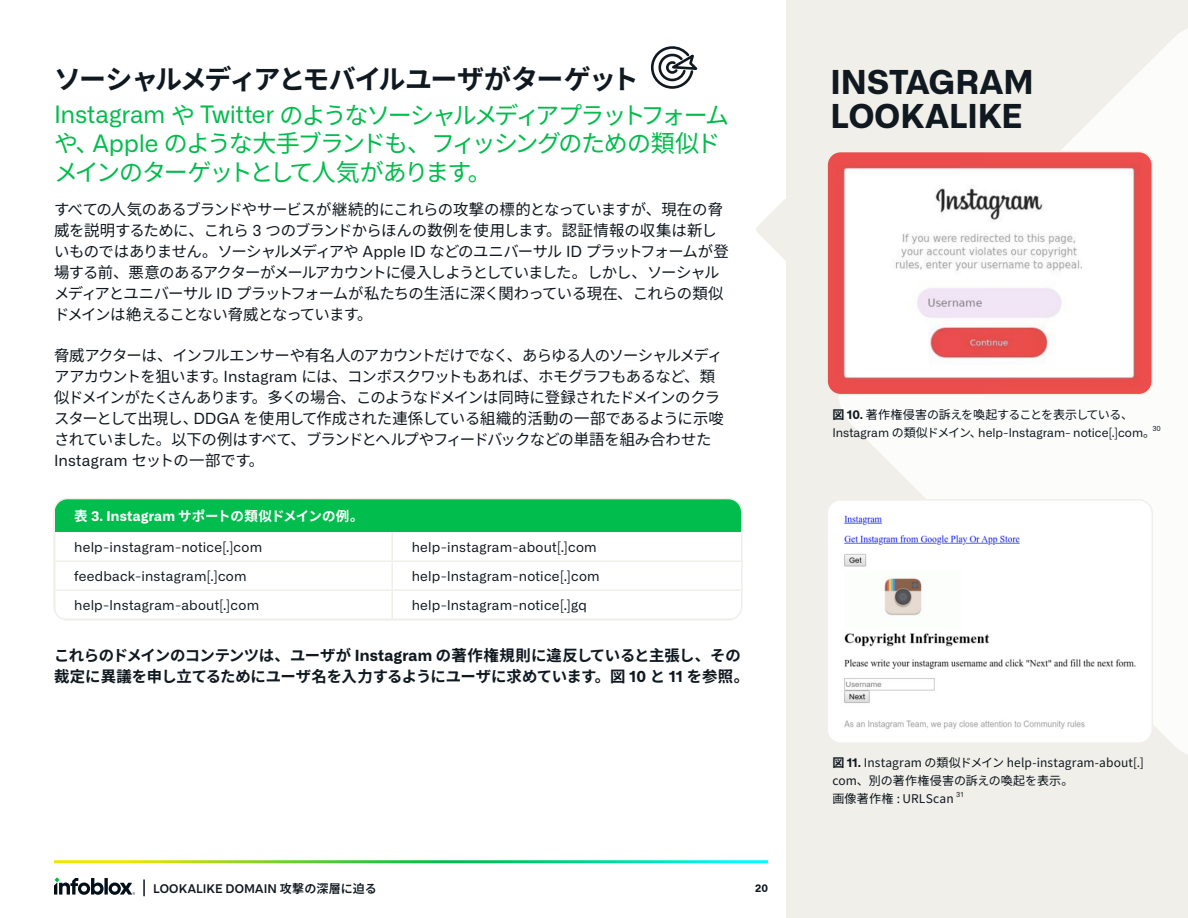
<style>
.page{position:relative;width:1188px;height:918px;background:#fff}
.page>*{position:absolute;margin:0;border:0;box-sizing:border-box;transform-origin:0 0}
.Body_Text{font:700 33px/34.5px "Alliance No.1";color:#101820}
.SubSection_Headlines{font:700 27px "Noto Sans JP";letter-spacing:-.065em;color:#101820}
.Body_Text-2{font:24px/28.5px "Noto Sans JP";letter-spacing:-.095em;color:#00bd4d}
.Body_Text-3{font:15.3px/21px "Noto Sans JP";letter-spacing:-.05em;color:#101820}
.Body_Text-4{font:700 15.3px/21px "Noto Sans JP";letter-spacing:-.015em;color:#101820}
.t1{font:13.5px "Alliance No.1";letter-spacing:.015em;color:#101820}
.t2{font:700 13.5px "Noto Sans JP";letter-spacing:-.02em;color:#fff}
.Body_Text-5{font:12px/18px "Noto Sans JP";letter-spacing:.01em;color:#101820}
.Body_Text-6{font:12px/17.9px "Alliance No.1";color:#101820}
.t3{font:600 12px "Alliance No.1";letter-spacing:.01em;color:#101820}
.t4{font:700 10.5px "Alliance No.1";color:#101820}
.Body_Text-7{font:7.05px "Alliance No.1";color:#101820}
.s1{font-family:"Alliance No.1"}
.s2{font-family:"Noto Sans JP"}
.s3{font-family:"Noto Sans JP";font-weight:700}
.s4{font-weight:700}
.s5{font-family:"Alliance No.1";font-weight:700}
</style>
<div class="page">
<svg style="left:54px;top:878px;width:81px;height:17px"></svg>
<svg style="left:143px;top:880px;width:2px;height:16px"></svg>
<svg style="left:756px;top:199px;width:30px;height:61px"></svg>
<div style="left:786px;top:0;width:402px;height:918px;background:#f0efe9"></div>
<svg style="left:839px;top:28px;width:349px;height:727px;fill:#fcfcfb"></svg>
<img style="left:829px;top:152px;width:323px;height:243px">
<div style="left:826px;top:151px;width:327px;height:244px;border:2px solid #f0efe9;border-radius:14px"></div>
<img style="left:829px;top:500px;width:323px;height:243px">
<div style="left:826px;top:499px;width:327px;height:245px;border:2px solid #f0efe9;border-radius:14px"></div>
<svg style="left:650px;top:46px;width:48px;height:43px"></svg>
<div style="left:55px;top:499px;width:687px;height:33px;background:#00bd4d"></div>
<hr style="left:54px;top:618px;width:338px;height:2px;background:#f0efe9">
<hr style="left:54px;top:591px;width:2px;height:27px;background:#f0efe9">
<svg style="left:55px;top:532px;width:687px;height:87px"></svg>
<hr style="left:392px;top:560px;width:350px;height:2px;background:#f0efe9">
<hr style="left:392px;top:589px;width:350px;height:2px;background:#f0efe9">
<hr style="left:392px;top:618px;width:350px;height:2px;background:#f0efe9">
<div style="left:53px;top:498px;width:689px;height:123px;border:2px solid #f0efe9;border-radius:14px"></div>
<p class="SubSection_Headlines" style="left:54px;top:64px;width:586px">ソーシャルメディアとモバイルユーザがターゲット</p>
<p class="Body_Text-2" style="left:54px;top:101px;width:677px"><span class="s1">Instagram</span> や <span class="s1">Twitter</span> のようなソーシャルメディアプラットフォームや、<span class="s1">Apple</span> のような大手ブランドも、フィッシングのための類似ドメインのターゲットとして人気があります。</p>
<p class="Body_Text-3" style="left:54px;top:199px;width:677px">すべての人気のあるブランドやサービスが継続的にこれらの攻撃の標的となっていますが、現在の脅威を説明するために、これら <span class="s1">3</span> つのブランドからほんの数例を使用します。認証情報の収集は新しいものではありません。ソーシャルメディアや <span class="s1">Apple ID</span> などのユニバーサル <span class="s1">ID</span> プラットフォームが登場する前、悪意のあるアクターがメールアカウントに侵入しようとしていました。しかし、ソーシャルメディアとユニバーサル <span class="s1">ID</span> プラットフォームが私たちの生活に深く関わっている現在、これらの類似ドメインは絶えることない脅威となっています。</p>
<p class="Body_Text-3" style="left:54px;top:345px;width:671px">脅威アクターは、インフルエンサーや有名人のアカウントだけでなく、あらゆる人のソーシャルメディアアカウントを狙います。<span class="s1">Instagram</span> には、コンボスクワットもあれば、ホモグラフもあるなど、類似ドメインがたくさんあります。多くの場合、このようなドメインは同時に登録されたドメインのクラスターとして出現し、<span class="s1">DDGA</span> を使用して作成された連係している組織的活動の一部であるように示唆されていました。以下の例はすべて、ブランドとヘルプやフィードバックなどの単語を組み合わせた<span class="s1">Instagram</span> セットの一部です。</p>
<p class="t2" style="left:74px;top:508px;width:291px">表 <span class="s1">3. Instagram</span> サポートの類似ドメインの例。</p>
<p class="t1" style="left:74px;top:539px;width:189px">help-instagram-notice[.]com</p>
<p class="t1" style="left:412px;top:539px;width:186px">help-instagram-about[.]com</p>
<p class="t1" style="left:74px;top:568px;width:174px">feedback-instagram[.]com</p>
<p class="t1" style="left:412px;top:568px;width:189px">help-lnstagram-notice[.]com</p>
<p class="t1" style="left:74px;top:597px;width:186px">help-lnstagram-about[.]com</p>
<p class="t1" style="left:412px;top:597px;width:177px">help-lnstagram-notice[.]gq</p>
<p class="Body_Text-4" style="left:54px;top:646px;width:697px">これらのドメインのコンテンツは、ユーザが <span class="s1">Instagram</span> の著作権規則に違反していると主張し、その裁定に異議を申し立てるためにユーザ名を入力するようにユーザに求めています。図 <span class="s1">10</span> と <span class="s1">11</span> を参照。</p>
<p class="t3" style="left:153px;top:881px;width:225px">LOOKALIKE DOMAIN <span class="s2">攻撃の深層に迫る</span></p>
<p class="t4" style="left:755px;top:882px;width:14px">20</p>
<p class="Body_Text" style="left:831px;top:65px;width:205px">INSTAGRAM<br>LOOKALIKE</p>
<p class="Body_Text-6" style="left:832px;top:406px;width:324px"><span class="s3">図</span> <span class="s4">10.</span> <span class="s2">著作権侵害の訴えを喚起することを表示している、<br></span>Instagram <span class="s2">の類似ドメイン、</span>help-lnstagram- notice[.]com<span class="s2">。</span></p>
<p class="Body_Text-7" style="left:1152px;top:425px;width:10px">30</p>
<p class="Body_Text-5" style="left:832px;top:754px;width:313px"><span class="s4">図</span> <span class="s5">11.</span> Instagram の類似ドメイン help-instagram-about[.] com、別の著作権侵害の訴えの喚起を表示。<br>画像著作権 : URLScan</p>
<p class="Body_Text-7" style="left:956px;top:791px;width:9px">31</p>
</div>
